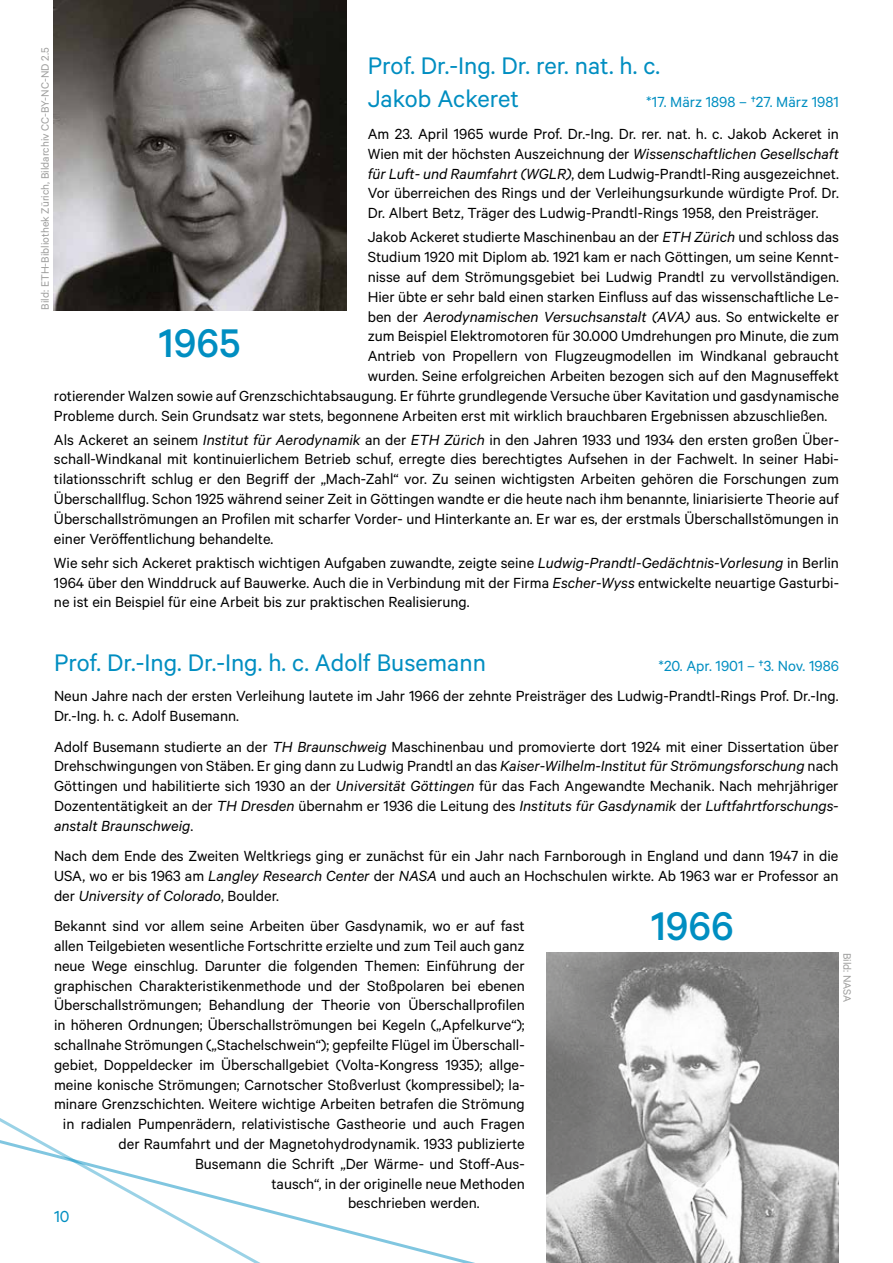
<style>
.page{position:relative;width:893px;height:1263px;background:#fff}
.page>*{position:absolute;margin:0;border:0;box-sizing:border-box;transform-origin:0 0}
.t1{font:500 45px "Calibre";color:#008ec1}
.t2{font:27px/32.4px "Calibre";color:#008ec1}
.t3{font:18px "Calibre";color:#008ec1}
.t4{font:16.5px/19.8px "Calibre";color:#000;text-align:justify}
.t5{font:italic 16.5px "Calibre";color:#000}
.t6{font:16.5px "Calibre";color:#008ec1}
.t7{font:12px "Calibre";color:#9d9d9c}
.s1{font-style:italic}
.s2{font-style:normal}
</style>
<div class="page">
<img style="left:53px;top:0;width:293px;height:310px">
<img style="left:546px;top:952px;width:293px;height:311px">
<svg style="left:286px;top:1214px;width:189px;height:49px"></svg>
<svg style="left:0;top:1118px;width:286px;height:145px"></svg>
<p class="t7" style="left:38px;top:310px;width:263px;rotate:-90deg">Bild: ETH-Bibliothek Zürich, Bildarchiv CC-BY-NC-ND 2.5</p>
<h2 class="t2" style="left:368px;top:49px;width:294px">Prof. Dr.-Ing. Dr. rer. nat. h. c.<br>Jakob Ackeret</h2>
<p class="t6" style="left:646px;top:92px;width:194px">*17. März 1898 – †27. März 1981</p>
<p class="t4" style="left:368px;top:123px;width:473px">Am 23. April 1965 wurde Prof. Dr.-Ing. Dr. rer. nat. h. c. Jakob Ackeret in Wien mit der höchsten Auszeichnung der <span class="s1">Wissenschaftlichen Gesellschaft für Luft- und Raumfahrt (WGLR)</span>, dem Ludwig-Prandtl-Ring ausgezeichnet.<br>Vor überreichen des Rings und der Verleihungsurkunde würdigte Prof. Dr.<br>Dr. Albert Betz, Träger des Ludwig-Prandtl-Rings 1958, den Preisträger.</p>
<p class="t4" style="left:368px;top:227px;width:473px">Jakob Ackeret studierte Maschinenbau an der <span class="s1">ETH Zürich</span> und schloss das</p>
<p class="t4" style="left:368px;top:247px;width:473px">Studium 1920 mit Diplom ab. 1921 kam er nach Göttingen, um seine Kennt-</p>
<p class="t4" style="left:368px;top:266px;width:473px">nisse auf dem Strömungsgebiet bei Ludwig Prandtl zu vervollständigen.</p>
<p class="t4" style="left:368px;top:286px;width:473px">Hier übte er sehr bald einen starken Einfluss auf das wissenschaftliche Le-</p>
<p class="t5" style="left:368px;top:307px;width:473px"><span class="s2">ben der</span> Aerodynamischen Versuchsanstalt (AVA) <span class="s2">aus. So entwickelte er</span></p>
<p class="t4" style="left:368px;top:326px;width:473px">zum Beispiel Elektromotoren für 30.000 Umdrehungen pro Minute, die zum</p>
<p class="t4" style="left:368px;top:346px;width:473px">Antrieb von Propellern von Flugzeugmodellen im Windkanal gebraucht</p>
<p class="t4" style="left:368px;top:365px;width:473px">wurden. Seine erfolgreichen Arbeiten bezogen sich auf den Magnuseffekt</p>
<p class="t4" style="left:54px;top:385px;width:786px">rotierender Walzen sowie auf Grenzschichtabsaugung. Er führte grundlegende Versuche über Kavitation und gasdynamische</p>
<p class="t4" style="left:54px;top:405px;width:775px">Probleme durch. Sein Grundsatz war stets, begonnene Arbeiten erst mit wirklich brauchbaren Ergebnissen abzuschließen.</p>
<p class="t4" style="left:54px;top:429px;width:786px">Als Ackeret an seinem <span class="s1">Institut für Aerodynamik</span> an der <span class="s1">ETH Zürich</span> in den Jahren 1933 und 1934 den ersten großen Über&shy;schall-Windkanal mit kontinuierlichem Betrieb schuf, erregte dies berechtigtes Aufsehen in der Fachwelt. In seiner Habi&shy;tilationsschrift schlug er den Begriff der „Mach-Zahl“ vor. Zu seinen wichtigsten Arbeiten gehören die Forschungen zum Überschallflug. Schon 1925 während seiner Zeit in Göttingen wandte er die heute nach ihm benannte, liniarisierte Theorie auf Überschallströmungen an Profilen mit scharfer Vorder- und Hinterkante an. Er war es, der erstmals Überschallstömungen in einer Veröffentlichung behandelte.</p>
<p class="t4" style="left:54px;top:552px;width:786px">Wie sehr sich Ackeret praktisch wichtigen Aufgaben zuwandte, zeigte seine <span class="s1">Ludwig-Prandtl-Gedächtnis-Vorlesung</span> in Berlin 1964 über den Winddruck auf Bauwerke. Auch die in Verbindung mit der Firma <span class="s1">Escher-Wyss</span> entwickelte neuartige Gasturbi&shy;ne ist ein Beispiel für eine Arbeit bis zur praktischen Realisierung.</p>
<h1 class="t1" style="left:159px;top:317px;width:83px">1965</h1>
<h2 class="t2" style="left:54px;top:645px;width:433px">Prof. Dr.-Ing. Dr.-Ing. h. c. Adolf Busemann</h2>
<p class="t6" style="left:658px;top:656px;width:182px">*20. Apr. 1901 – †3. Nov. 1986</p>
<p class="t4" style="left:54px;top:686px;width:786px">Neun Jahre nach der ersten Verleihung lautete im Jahr 1966 der zehnte Preisträger des Ludwig-Prandtl-Rings Prof. Dr.-Ing.<br>Dr.-Ing. h. c. Adolf Busemann.</p>
<p class="t4" style="left:54px;top:736px;width:786px">Adolf Busemann studierte an der <span class="s1">TH Braunschweig</span> Maschinenbau und promovierte dort 1924 mit einer Dissertation über Drehschwingungen von Stäben. Er ging dann zu Ludwig Prandtl an das <span class="s1">Kaiser-Wilhelm-Institut für Strömungsforschung</span> nach Göttingen und habilitierte sich 1930 an der <span class="s1">Universität Göttingen</span> für das Fach Angewandte Mechanik. Nach mehrjähriger Dozententätigkeit an der <span class="s1">TH Dresden</span> übernahm er 1936 die Leitung des <span class="s1">Instituts für Gasdynamik</span> der <span class="s1">Luftfahrtforschungs&shy;anstalt Braunschweig</span>.</p>
<p class="t4" style="left:54px;top:845px;width:786px">Nach dem Ende des Zweiten Weltkriegs ging er zunächst für ein Jahr nach Farnborough in England und dann 1947 in die USA, wo er bis 1963 am <span class="s1">Langley Research Center</span> der <span class="s1">NASA</span> und auch an Hochschulen wirkte. Ab 1963 war er Professor an der <span class="s1">University of Colorado</span>, Boulder.</p>
<p class="t4" style="left:54px;top:915px;width:472px">Bekannt sind vor allem seine Arbeiten über Gasdynamik, wo er auf fast</p>
<p class="t4" style="left:54px;top:935px;width:472px">allen Teilgebieten wesentliche Fortschritte erzielte und zum Teil auch ganz</p>
<p class="t4" style="left:54px;top:955px;width:472px">neue Wege einschlug. Darunter die folgenden Themen: Einführung der</p>
<p class="t4" style="left:54px;top:975px;width:472px">graphischen Charakteristikenmethode und der Stoßpolaren bei ebenen</p>
<p class="t4" style="left:54px;top:995px;width:472px">Überschallströmungen; Behandlung der Theorie von Überschallprofilen</p>
<p class="t4" style="left:54px;top:1014px;width:472px">in höheren Ordnungen; Überschallströmungen bei Kegeln („Apfelkurve“);</p>
<p class="t4" style="left:54px;top:1034px;width:472px">schallnahe Strömungen („Stachelschwein“); gepfeilte Flügel im Überschall-</p>
<p class="t4" style="left:54px;top:1054px;width:472px">gebiet, Doppeldecker im Überschallgebiet (Volta-Kongress 1935); allge-</p>
<p class="t4" style="left:54px;top:1074px;width:472px">meine konische Strömungen; Carnotscher Stoßverlust (kompressibel); la-</p>
<p class="t4" style="left:54px;top:1094px;width:472px">minare Grenzschichten. Weitere wichtige Arbeiten betrafen die Strömung</p>
<p class="t4" style="left:63px;top:1113px;width:463px">in radialen Pumpenrädern, relativistische Gastheorie und auch Fragen</p>
<p class="t4" style="left:118px;top:1133px;width:408px">der Raumfahrt und der Magnetohydrodynamik. 1933 publizierte</p>
<p class="t4" style="left:195px;top:1153px;width:331px">Busemann die Schrift „Der Wärme- und Stoff-Aus-</p>
<p class="t4" style="left:271px;top:1173px;width:255px">tausch“, in der originelle neue Methoden</p>
<p class="t4" style="left:348px;top:1193px;width:133px">beschrieben werden.</p>
<h1 class="t1" style="left:651px;top:899px;width:84px">1966</h1>
<p class="t7" style="left:854px;top:952px;width:51px;rotate:90deg">Bild: NASA</p>
<p class="t3" style="left:54px;top:1206px;width:17px">10</p>
</div>
